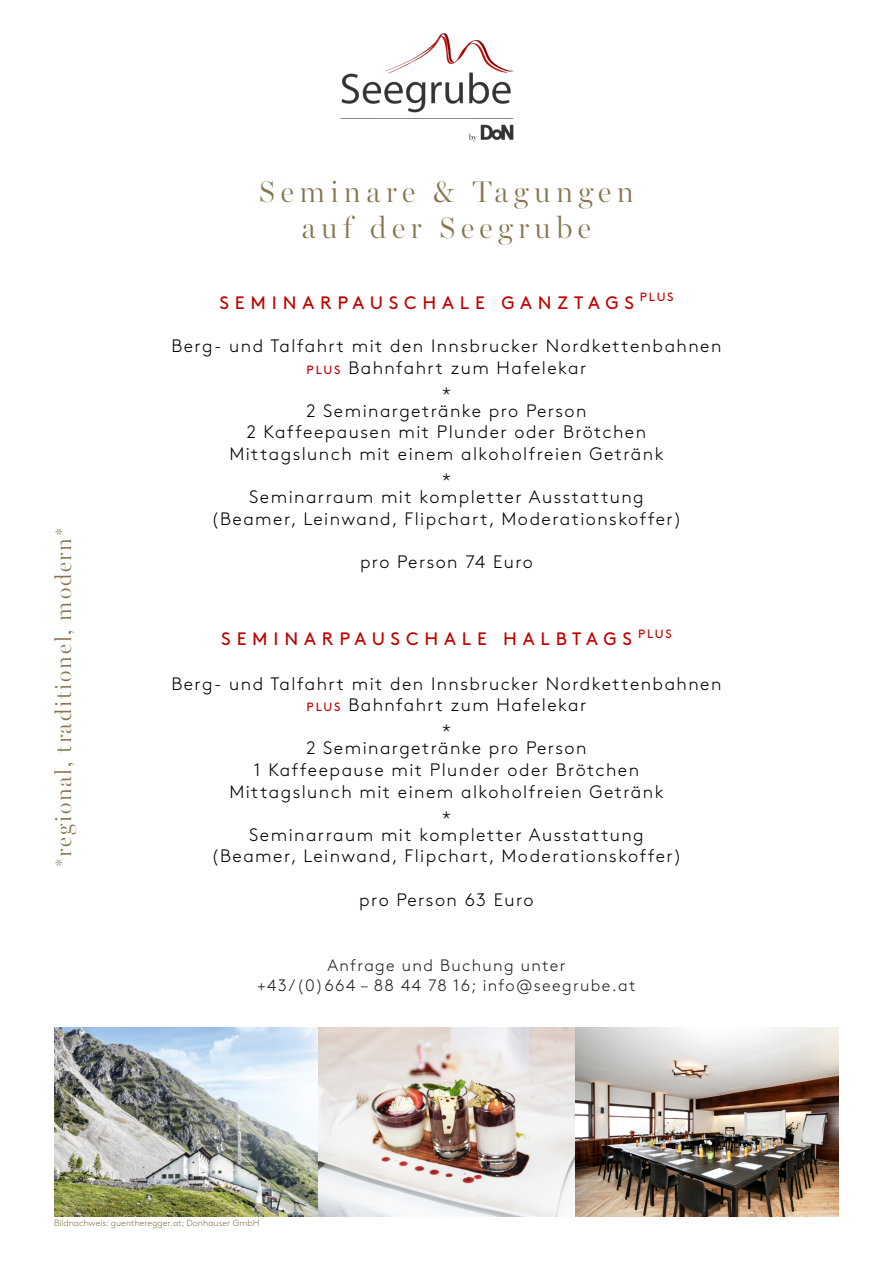
<style>
.page{position:relative;width:893px;height:1263px;background:#fff}
.page>*{position:absolute;margin:0;border:0;box-sizing:border-box;transform-origin:0 0}
.t1{font:300 30px "Miller Banner";letter-spacing:.18em;color:#86754d}
.t2{font:300 22.5px "Miller Banner";letter-spacing:.08em;color:#86754d}
.t3{font:300 18px "Brown";letter-spacing:.08em;color:#000}
.t4{font:18px "Brown";letter-spacing:.325em;color:#c00000}
.t5{font:300 16.5px "Brown";letter-spacing:.08em;color:#231f20}
.t6{font:300 9px "Brown";color:#86754d}
.s1{font-weight:400;font-size:12px;color:#c00000}
</style>
<div class="page">
<img style="left:340px;top:33px;width:174px;height:109px">
<img style="left:54px;top:1028px;width:785px;height:188px">
<p class="t1" style="left:259px;top:173px;width:376px">Seminare &amp; Tagungen</p>
<p class="t1" style="left:302px;top:209px;width:291px">auf der Seegrube</p>
<p class="t2" style="left:50px;top:867px;width:341px;rotate:-90deg">*regional, traditionel, modern*</p>
<p class="t4" style="left:219px;top:289px;width:456px">SEMINARPAUSCHALE GANZTAGS <sup>PLUS</sup></p>
<p class="t3" style="left:171px;top:332px;width:551px">Berg- und Talfahrt mit den Innsbrucker Nordkettenbahnen</p>
<p class="t3" style="left:307px;top:354px;width:281px"><span class="s1">PLUS</span> Bahnfahrt zum Hafelekar</p>
<p class="t3" style="left:442px;top:380px;width:10px">*</p>
<p class="t3" style="left:306px;top:397px;width:282px">2 Seminargetränke pro Person</p>
<p class="t3" style="left:247px;top:419px;width:401px">2 Kaffeepausen mit Plunder oder Brötchen</p>
<p class="t3" style="left:229px;top:440px;width:436px">Mittagslunch mit einem alkoholfreien Getränk</p>
<p class="t3" style="left:442px;top:466px;width:10px">*</p>
<p class="t3" style="left:249px;top:484px;width:396px">Seminarraum mit kompletter Ausstattung</p>
<p class="t3" style="left:211px;top:505px;width:472px">(Beamer, Leinwand, Flipchart, Moderationskoffer)</p>
<p class="t3" style="left:360px;top:548px;width:174px">pro Person 74 Euro</p>
<p class="t4" style="left:221px;top:625px;width:452px">SEMINARPAUSCHALE HALBTAGS <sup>PLUS</sup></p>
<p class="t3" style="left:171px;top:670px;width:551px">Berg- und Talfahrt mit den Innsbrucker Nordkettenbahnen</p>
<p class="t3" style="left:307px;top:692px;width:281px"><span class="s1">PLUS</span> Bahnfahrt zum Hafelekar</p>
<p class="t3" style="left:442px;top:718px;width:10px">*</p>
<p class="t3" style="left:306px;top:735px;width:282px">2 Seminargetränke pro Person</p>
<p class="t3" style="left:254px;top:756px;width:387px">1 Kaffeepause mit Plunder oder Brötchen</p>
<p class="t3" style="left:229px;top:778px;width:436px">Mittagslunch mit einem alkoholfreien Getränk</p>
<p class="t3" style="left:442px;top:804px;width:10px">*</p>
<p class="t3" style="left:249px;top:821px;width:396px">Seminarraum mit kompletter Ausstattung</p>
<p class="t3" style="left:211px;top:843px;width:472px">(Beamer, Leinwand, Flipchart, Moderationskoffer)</p>
<p class="t3" style="left:359px;top:886px;width:176px">pro Person 63 Euro</p>
<p class="t5" style="left:327px;top:953px;width:240px">Anfrage und Buchung unter</p>
<p class="t5" style="left:257px;top:973px;width:380px">+43/(0)664 – 88 44 78 16; info@seegrube.at</p>
<p class="t6" style="left:54px;top:1216px;width:207px">Bildnachweis: guentheregger.at; Donhauser GmbH</p>
</div>
